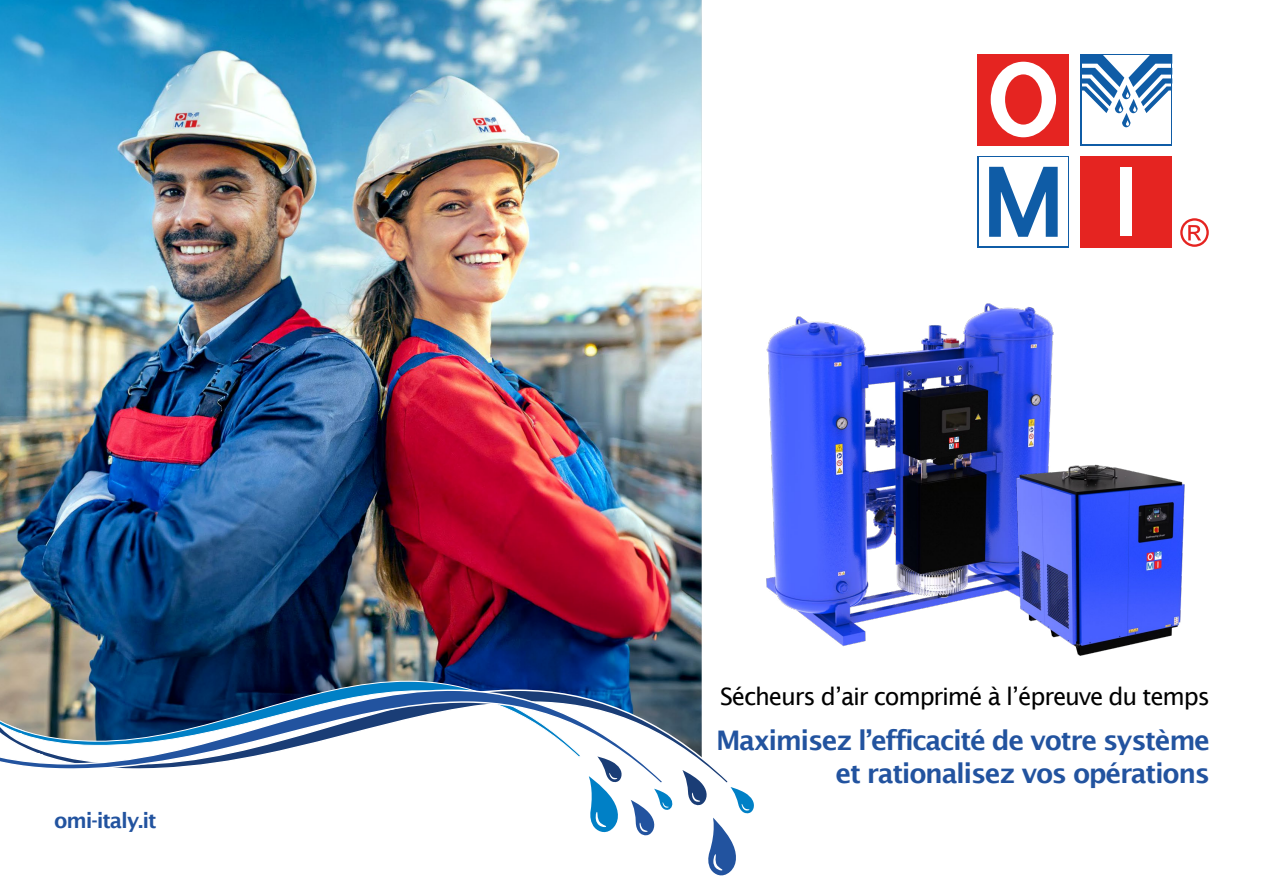
<style>
.page{position:relative;width:1263px;height:893px;background:#fff}
.page>*{position:absolute;margin:0;border:0;box-sizing:border-box;transform-origin:0 0}
.t1{font:600 27px/33px "Lucida Sans";letter-spacing:-.05em;color:#22539f;text-align:right}
.t2{font:24px "Lucida Sans";letter-spacing:-.05em;color:#000}
.t3{font:600 21px "Lucida Sans";letter-spacing:-.05em;color:#22539f}
</style>
<div class="page">
<img style="left:766px;top:303px;width:288px;height:344px">
<img style="left:998px;top:461px;width:187px;height:195px">
<img style="left:0;top:0;width:702px;height:677px">
<svg style="left:0;top:672px;width:581px;height:5px;background:#2b4367"></svg>
<svg style="left:665px;top:677px;width:50px;height:93px"></svg>
<svg style="left:0;top:677px;width:665px;height:106px"></svg>
<svg style="left:682px;top:770px;width:72px;height:106px"></svg>
<svg style="left:589px;top:756px;width:34px;height:77px"></svg>
<svg style="left:631px;top:789px;width:42px;height:47px"></svg>
<div style="left:977px;top:54px;width:92px;height:91px;background:#e52421"></div>
<div style="left:991px;top:62px;width:65px;height:75px;background:#fff;border-radius:50%"></div>
<div style="left:1005px;top:74px;width:37px;height:51px;background:#e52421;border-radius:50%"></div>
<div style="left:1080px;top:156px;width:92px;height:91px;background:#e52421"></div>
<div style="left:1120px;top:167px;width:12px;height:69px;background:#fff"></div>
<svg style="left:977px;top:156px;width:92px;height:91px"></svg>
<div style="left:979px;top:158px;width:89px;height:88px;background:#fff"></div>
<svg style="left:989px;top:167px;width:69px;height:70px"></svg>
<svg style="left:1080px;top:54px;width:92px;height:73px"></svg>
<svg style="left:1180px;top:218px;width:29px;height:29px"></svg>
<p class="t3" style="left:54px;top:809px;width:104px">omi-italy.it</p>
<p class="t2" style="left:720px;top:683px;width:491px">Sécheurs d’air comprimé à l’épreuve du temps</p>
<p class="t1" style="left:716px;top:724px;width:495px">Maximisez l’efficacité de votre système et rationalisez vos opérations</p>
</div>
